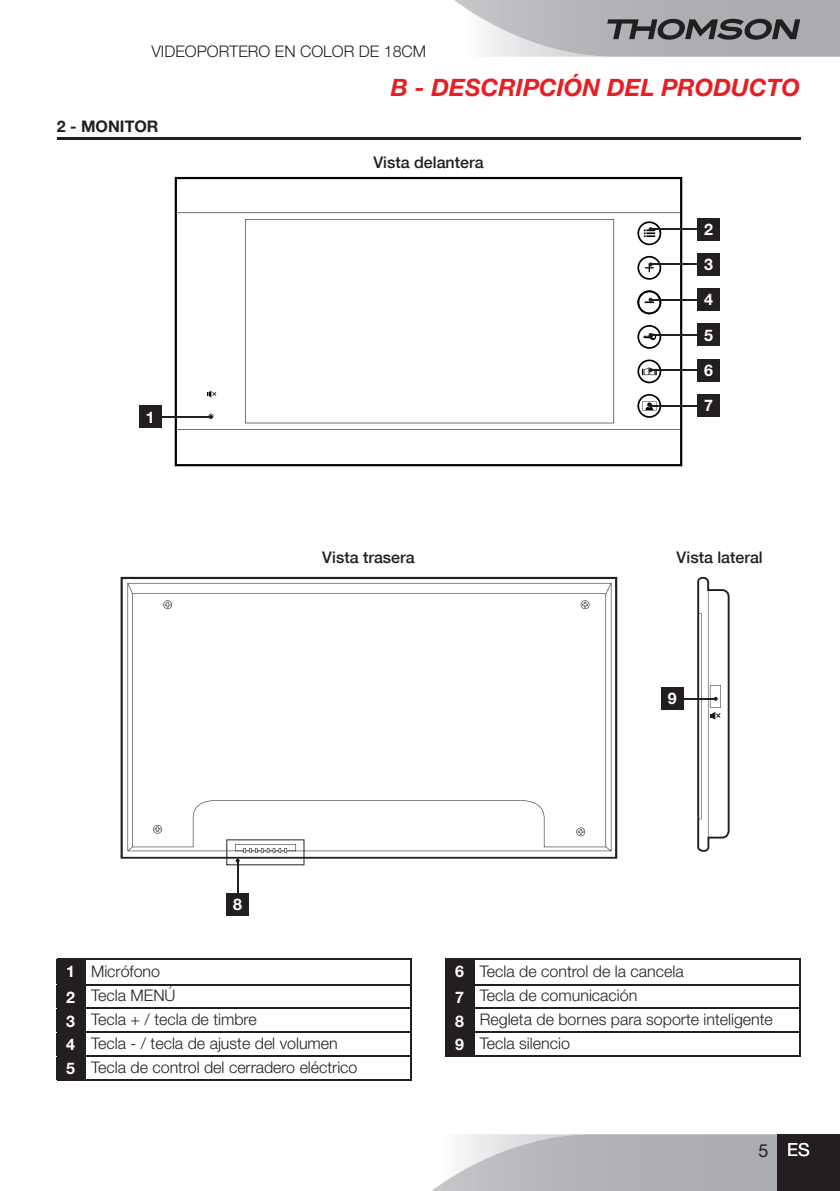
<style>
.page{position:relative;width:840px;height:1191px;background:#fff}
.page>*{position:absolute;margin:0;border:0;box-sizing:border-box;transform-origin:0 0}
.t1{font:italic 700 24px "Helvetica Neue";color:#e71e24}
.t2{font:18px "Helvetica Neue";color:#fff}
.t3{font:300 16px/24px "Helvetica Neue";color:#231f20}
.t4{font:500 16px "Helvetica Neue";color:#231f20}
.t5{font:700 16px "Helvetica Neue";color:#231f20}
.t6{font:700 16px "Helvetica Neue";color:#fff}
.s1{font-weight:700;color:#fff}
.s2{color:#231f20}
</style>
<div class="page">
<svg style="left:120px;top:577px;width:497px;height:281px"></svg>
<svg style="left:127px;top:583px;width:484px;height:270px"></svg>
<svg style="left:432px;top:1134px;width:345px;height:57px;background:#bbbcbf"></svg>
<div style="left:777px;top:1134px;width:62px;height:57px;background:#231f20"></div>
<svg style="left:454px;top:0;width:385px;height:57px;background:#adaeb1"></svg>
<hr style="left:57px;top:137px;width:742px;height:2px;background:#231f20">
<svg style="left:175px;top:178px;width:506px;height:287px"></svg>
<svg style="left:207px;top:391px;width:9px;height:6px"></svg>
<div style="left:139px;top:405px;width:23px;height:23px;background:#231f20"></div>
<hr style="left:158px;top:416px;width:53px;height:1px;background:#231f20">
<svg style="left:209px;top:415px;width:4px;height:4px"></svg>
<div style="left:696px;top:218px;width:23px;height:22px;background:#231f20"></div>
<hr style="left:650px;top:229px;width:48px;height:1px;background:#231f20">
<svg style="left:637px;top:221px;width:24px;height:24px"></svg>
<div style="left:696px;top:253px;width:23px;height:23px;background:#231f20"></div>
<hr style="left:650px;top:264px;width:48px;height:1px;background:#231f20">
<svg style="left:637px;top:256px;width:24px;height:24px"></svg>
<div style="left:696px;top:288px;width:23px;height:23px;background:#231f20"></div>
<hr style="left:650px;top:299px;width:48px;height:1px;background:#231f20">
<svg style="left:637px;top:290px;width:24px;height:24px"></svg>
<div style="left:696px;top:324px;width:23px;height:22px;background:#231f20"></div>
<hr style="left:650px;top:334px;width:48px;height:1px;background:#231f20">
<svg style="left:637px;top:325px;width:24px;height:24px"></svg>
<div style="left:696px;top:359px;width:23px;height:22px;background:#231f20"></div>
<hr style="left:650px;top:370px;width:48px;height:1px;background:#231f20">
<svg style="left:637px;top:359px;width:24px;height:24px"></svg>
<div style="left:696px;top:394px;width:23px;height:23px;background:#231f20"></div>
<hr style="left:650px;top:405px;width:48px;height:1px;background:#231f20">
<svg style="left:637px;top:394px;width:24px;height:24px"></svg>
<div style="left:226px;top:892px;width:23px;height:23px;background:#231f20"></div>
<hr style="left:237px;top:860px;width:1px;height:35px;background:#231f20">
<svg style="left:226px;top:839px;width:78px;height:26px"></svg>
<div style="left:660px;top:687px;width:23px;height:23px;background:#231f20"></div>
<hr style="left:683px;top:698px;width:32px;height:1px;background:#231f20">
<svg style="left:696px;top:577px;width:33px;height:275px"></svg>
<hr style="left:85px;top:958px;width:326px;height:1px;background:#231f20">
<hr style="left:85px;top:984px;width:326px;height:1px;background:#231f20">
<hr style="left:85px;top:1008px;width:326px;height:1px;background:#231f20">
<hr style="left:85px;top:1031px;width:326px;height:1px;background:#231f20">
<hr style="left:85px;top:1055px;width:326px;height:1px;background:#231f20">
<div style="left:57px;top:958px;width:29px;height:122px;background:#231f20"></div>
<svg style="left:410px;top:959px;width:1px;height:120px"></svg>
<hr style="left:85px;top:1079px;width:326px;height:1px;background:#231f20">
<hr style="left:474px;top:958px;width:325px;height:1px;background:#231f20">
<hr style="left:474px;top:984px;width:325px;height:1px;background:#231f20">
<hr style="left:474px;top:1008px;width:325px;height:1px;background:#231f20">
<hr style="left:474px;top:1031px;width:325px;height:1px;background:#231f20">
<div style="left:445px;top:958px;width:29px;height:98px;background:#231f20"></div>
<hr style="left:474px;top:1055px;width:325px;height:1px;background:#231f20">
<p class="t3" style="left:151px;top:39px;width:276px">Videoportero en color de 18cm</p>
<p class="t5" style="left:57px;top:116px;width:103px">2 - MONITOR</p>
<p class="t6" style="left:146px;top:407px;width:10px">1</p>
<p class="t6" style="left:233px;top:894px;width:10px">8</p>
<h1 class="t1" style="left:390px;top:73px;width:410px">B - DESCRIPCIÓN DEL PRODUCTO</h1>
<p class="t4" style="left:373px;top:153px;width:112px">Vista delantera</p>
<p class="t6" style="left:703px;top:219px;width:10px">2</p>
<p class="t6" style="left:703px;top:254px;width:10px">3</p>
<p class="t6" style="left:703px;top:290px;width:10px">4</p>
<p class="t6" style="left:703px;top:325px;width:10px">5</p>
<p class="t6" style="left:703px;top:360px;width:10px">6</p>
<p class="t6" style="left:703px;top:395px;width:10px">7</p>
<p class="t4" style="left:322px;top:548px;width:94px">Vista trasera</p>
<p class="t4" style="left:676px;top:548px;width:88px">Vista lateral</p>
<p class="t6" style="left:667px;top:688px;width:10px">9</p>
<p class="t3" style="left:66px;top:958px;width:292px"><span class="s1">1</span> Micrófono<br><span class="s1">2</span> Tecla MENÚ<br><span class="s1">3</span> Tecla + / tecla de timbre<br><span class="s1">4</span> Tecla - / tecla de ajuste del volumen<br><span class="s1">5</span> Tecla de control del cerradero eléctrico</p>
<p class="t3" style="left:455px;top:958px;width:319px"><span class="s1">6</span> Tecla de control de la cancela<br><span class="s1">7</span> Tecla de comunicación<br><span class="s1">8</span> Regleta de bornes para soporte inteligente<br><span class="s1">9</span> Tecla silencio</p>
<p class="t2" style="left:758px;top:1139px;width:53px"><span class="s2">5</span> ES</p>
</div>
